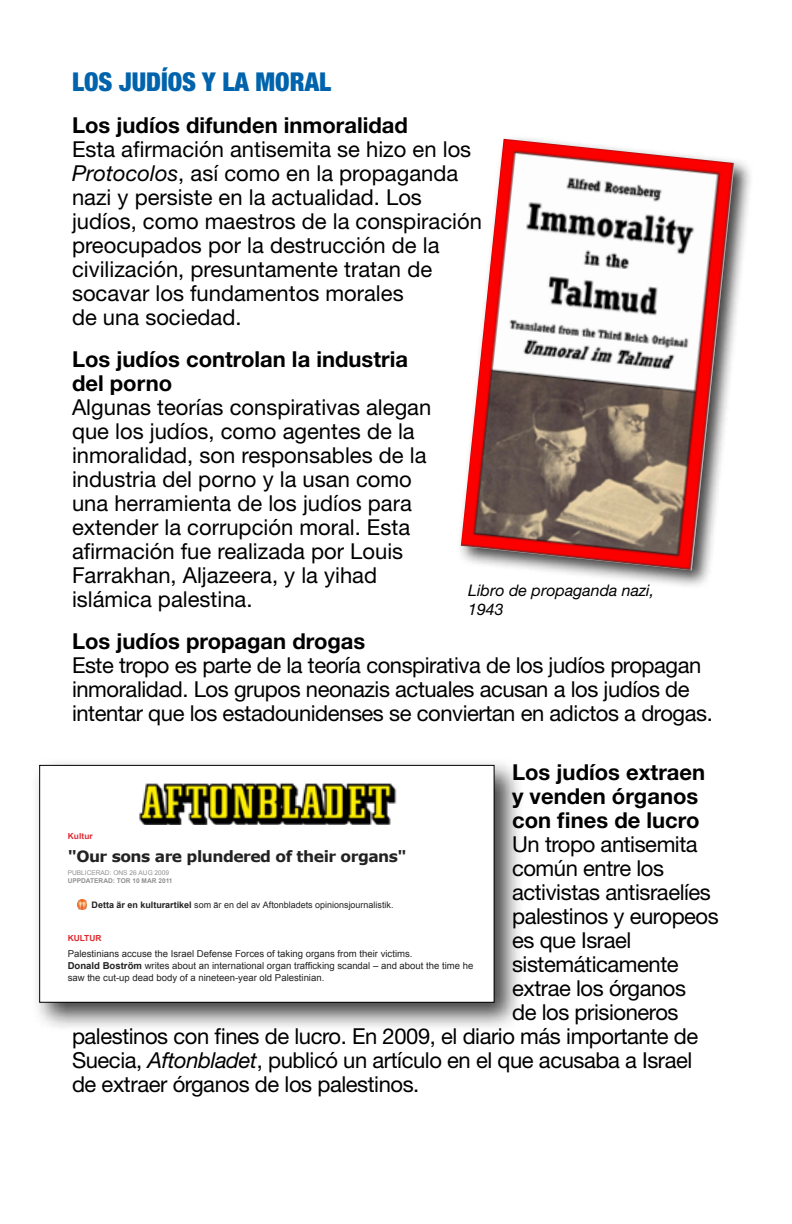
<style>
.page{position:relative;width:792px;height:1224px;background:#fff}
.page>*{position:absolute;margin:0;border:0;box-sizing:border-box;transform-origin:0 0}
.t1{font:900 condensed 26px "Helvetica Neue LT Std";color:#0063ac}
.t2{font:22px/24px "Helvetica Neue LT Std";color:#000}
.t3{font:22px/24px "Helvetica Neue LT Std";letter-spacing:-.02em;color:#000}
.t4{font:700 22px/24px "Helvetica Neue LT Std";color:#000}
.t5{font:italic 16px/19.2px "Helvetica Neue LT Std";color:#000}
.t6{font:700 15.6px "Verdana";letter-spacing:-.03em;color:#222}
.t7{font:9.6px/12px "Arial";color:#222}
.t8{font:9px "Arial";color:#222}
.t9{font:700 8.4px "Arial";letter-spacing:.005em;color:#dd2a30}
.t10{font:6.6px "Arial";color:rgb(34 34 34/.5)}
.t11{font:700 6.6px "Arial";color:rgb(34 34 34/.5)}
.t12{font:700 6px "Arial";color:#1b1b1b}
.s1{font-style:italic}
.s2{font-weight:700}
</style>
<div class="page">
<div style="left:456px;top:134px;width:298px;height:456px;background:#000;opacity:.75"></div>
<img style="left:461px;top:139px;width:274px;height:431px">
<div style="left:32px;top:757px;width:492px;height:275px;background:#000;opacity:.75"></div>
<div style="left:40px;top:765px;width:454px;height:237px;background:#fff"></div>
<div style="left:39px;top:765px;width:456px;height:238px;border:1px solid #000"></div>
<img style="left:139px;top:783px;width:258px;height:42px">
<svg style="left:77px;top:899px;width:10px;height:10px"></svg>
<p class="t1" style="left:72px;top:65px;width:261px">LOS JUDÍOS Y LA MORAL</p>
<p class="t4" style="left:72px;top:112px;width:337px">Los judíos difunden inmoralidad</p>
<p class="t2" style="left:72px;top:136px;width:411px">Esta afirmación antisemita se hizo en los <span class="s1">Protocolos</span>, así como en la propaganda nazi y persiste en la actualidad. Los judíos, como maestros de la conspiración preocupados por la destrucción de la civilización, presuntamente tratan de socavar los fundamentos morales<br>de una sociedad.</p>
<p class="t4" style="left:72px;top:346px;width:338px">Los judíos controlan la industria del porno</p>
<p class="t2" style="left:72px;top:394px;width:361px">Algunas teorías conspirativas alegan que los judíos, como agentes de la inmoralidad, son responsables de la industria del porno y la usan como una herramienta de los judíos para extender la corrupción moral. Esta afirmación fue realizada por Louis Farrakhan, Aljazeera, y la yihad islámica palestina.</p>
<p class="t4" style="left:72px;top:628px;width:295px">Los judíos propagan drogas</p>
<p class="t3" style="left:72px;top:652px;width:642px">Este tropo es parte de la teoría conspirativa de los judíos propagan inmoralidad. Los grupos neonazis actuales acusan a los judíos de intentar que los estadounidenses se conviertan en adictos a drogas.</p>
<p class="t4" style="left:512px;top:760px;width:195px">Los judíos extraen y venden órganos con fines de lucro</p>
<p class="t3" style="left:512px;top:832px;width:187px">Un tropo antisemita</p>
<p class="t3" style="left:512px;top:856px;width:153px">común entre los</p>
<p class="t3" style="left:512px;top:880px;width:200px">activistas antisraelíes</p>
<p class="t3" style="left:512px;top:904px;width:208px">palestinos y europeos</p>
<p class="t3" style="left:512px;top:928px;width:121px">es que Israel</p>
<p class="t3" style="left:512px;top:952px;width:168px">sistemáticamente</p>
<p class="t3" style="left:512px;top:976px;width:175px">extrae los órganos</p>
<p class="t3" style="left:512px;top:1000px;width:168px">de los prisioneros</p>
<p class="t3" style="left:72px;top:1024px;width:628px">palestinos con fines de lucro. En 2009, el diario más importante de</p>
<p class="t3" style="left:72px;top:1048px;width:622px">Suecia, <span class="s1">Aftonbladet</span>, publicó un artículo en el que acusaba a Israel</p>
<p class="t3" style="left:72px;top:1072px;width:349px">de extraer órganos de los palestinos.</p>
<p class="t5" style="left:468px;top:580px;width:188px">Libro de propaganda nazi,<br>1943</p>
<p class="t12" style="left:184px;top:668px;width:27px">ANNONS</p>
<p class="t9" style="left:68px;top:831px;width:27px">Kultur</p>
<p class="t6" style="left:68px;top:846px;width:341px">"Our sons are plundered of their organs"</p>
<p class="t10" style="left:68px;top:868px;width:103px">PUBLICERAD: ONS 26 AUG 2009</p>
<p class="t11" style="left:68px;top:876px;width:106px">UPPDATERAD: TOR 10 MAR 2011</p>
<p class="t8" style="left:92px;top:899px;width:303px"><span class="s2">Detta är en kulturartikel</span> som är en del av Aftonbladets opinionsjournalistik.</p>
<p class="t9" style="left:68px;top:933px;width:35px">KULTUR</p>
<p class="t7" style="left:68px;top:948px;width:407px">Palestinians accuse the Israel Defense Forces of taking organs from their victims.<br><span class="s2">Donald Boström</span> writes about an international organ trafficking scandal – and about the time he saw the cut-up dead body of a nineteen-year old Palestinian.</p>
</div>
